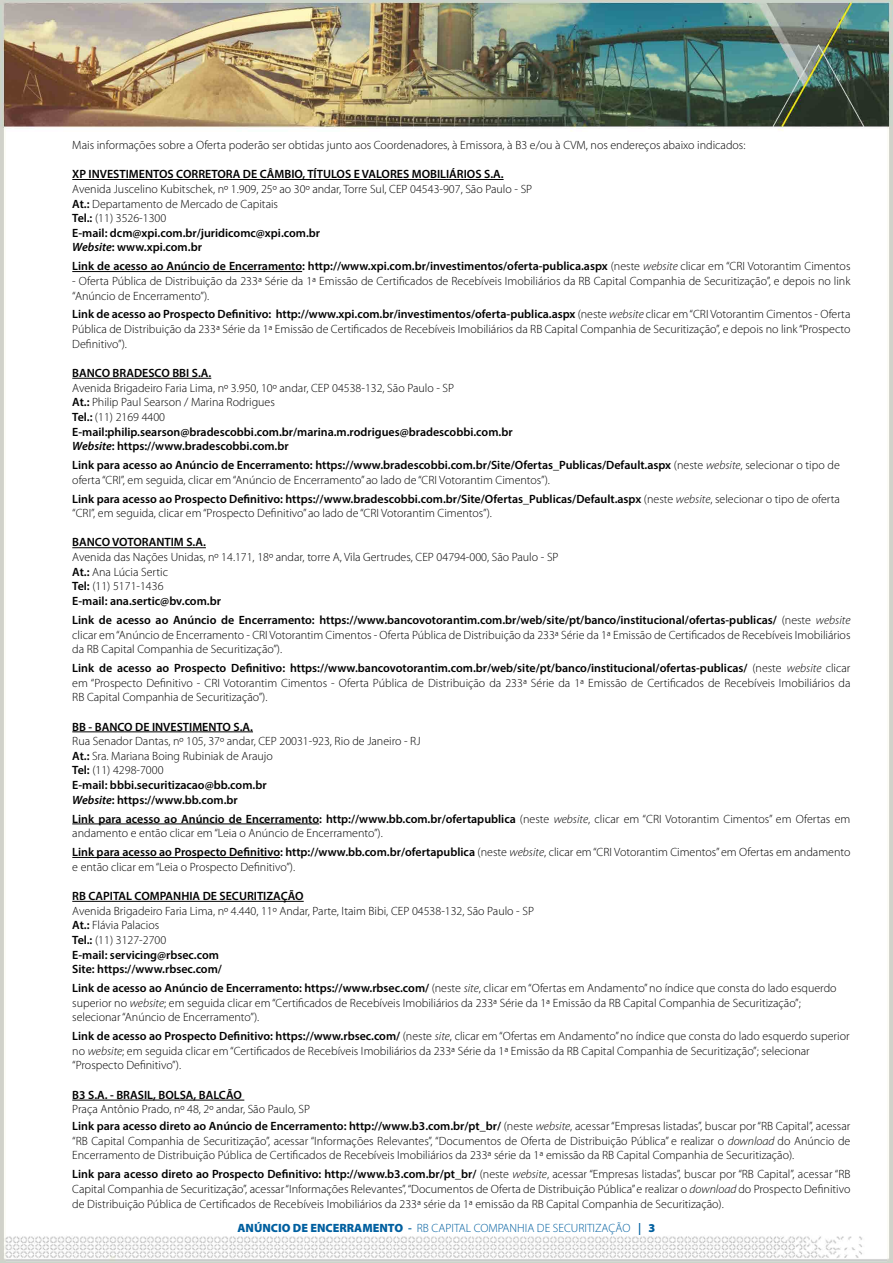
<style>
.page{position:relative;width:893px;height:1263px;background:#fff}
.page>*{position:absolute;margin:0;border:0;box-sizing:border-box;transform-origin:0 0}
.t1{font:300 12px/14.7px "Myriad Pro";color:#000}
.t2{font:600 12px/14.7px "Myriad Pro";color:#000}
.t3{font:600 12px "Myriad Pro";color:#000}
.t4{font:300 12px "Myriad Pro";color:#005f9f}
.s1{font-weight:600}
.s2{font-weight:600;font-style:italic}
.s3{font-weight:300}
.s4{font-weight:300;font-style:italic}
.s5{font-style:italic}
.s6{font-weight:900}
</style>
<div class="page">
<img style="left:0;top:0;width:893px;height:1263px">
<hr style="left:72px;top:179px;width:432px;height:1px;background:#000">
<hr style="left:72px;top:271px;width:230px;height:1px;background:#000">
<hr style="left:72px;top:378px;width:139px;height:1px;background:#000">
<hr style="left:72px;top:547px;width:134px;height:1px;background:#000">
<hr style="left:72px;top:731px;width:181px;height:1px;background:#000">
<hr style="left:72px;top:824px;width:247px;height:1px;background:#000">
<hr style="left:72px;top:857px;width:208px;height:1px;background:#000">
<hr style="left:72px;top:901px;width:232px;height:1px;background:#000">
<hr style="left:72px;top:1100px;width:172px;height:1px;background:#000">
<p class="t1" style="left:72px;top:138px;width:675px">Mais informações sobre a Oferta poderão ser obtidas junto aos Coordenadores, à Emissora, à B3 e/ou à CVM, nos endereços abaixo indicados:</p>
<p class="t2" style="left:72px;top:167px;width:433px">XP INVESTIMENTOS CORRETORA DE CÂMBIO, TÍTULOS E VALORES MOBILIÁRIOS S.A.</p>
<p class="t1" style="left:72px;top:182px;width:461px">Avenida Juscelino Kubitschek, nº 1.909, 25º ao 30º andar, Torre Sul, CEP 04543-907, São Paulo - SP <span class="s1">At.:</span> Departamento de Mercado de Capitais<br><span class="s1">Tel.:</span> (11) 3526-1300<br><span class="s1">E-mail: dcm@xpi.com.br/juridicomc@xpi.com.br<br></span><span class="s2">Website</span><span class="s1">: www.xpi.com.br</span></p>
<p class="t2" style="left:72px;top:259px;width:780px">Link de acesso ao Anúncio de Encerramento: http://www.xpi.com.br/investimentos/oferta-publica.aspx <span class="s3">(neste</span> <span class="s4">website</span> <span class="s3">clicar em “CRI Votorantim Cimentos</span></p>
<p class="t1" style="left:72px;top:274px;width:780px">- Oferta Pública de Distribuição da 233ª Série da 1ª Emissão de Certificados de Recebíveis Imobiliários da RB Capital Companhia de Securitização”, e depois no link “Anúncio de Encerramento”).</p>
<p class="t1" style="left:72px;top:307px;width:780px;text-align:justify"><span class="s1">Link de acesso ao Prospecto Definitivo: http://www.xpi.com.br/investimentos/oferta-publica.aspx</span> (neste <span class="s5">website</span> clicar em “CRI Votorantim Cimentos - Oferta Pública de Distribuição da 233ª Série da 1ª Emissão de Certificados de Recebíveis Imobiliários da RB Capital Companhia de Securitização”, e depois no link “Prospecto Definitivo”).</p>
<p class="t3" style="left:72px;top:365px;width:141px">BANCO BRADESCO BBI S.A.</p>
<p class="t2" style="left:72px;top:380px;width:442px"><span class="s3">Avenida Brigadeiro Faria Lima, nº 3.950, 10º andar, CEP 04538-132, São Paulo - SP<br></span>At.: <span class="s3">Philip Paul Searson / Marina Rodrigues<br></span>Tel.: <span class="s3">(11) 2169 4400<br></span>E-mail:philip.searson@bradescobbi.com.br/marina.m.rodrigues@bradescobbi.com.br <span class="s5">Website</span>: https://www.bradescobbi.com.br</p>
<p class="t1" style="left:72px;top:458px;width:769px"><span class="s1">Link para acesso ao Anúncio de Encerramento: https://www.bradescobbi.com.br/Site/Ofertas_Publicas/Default.aspx</span> (neste <span class="s5">website</span>, selecionar o tipo de oferta “CRI”, em seguida, clicar em “Anúncio de Encerramento” ao lado de “CRI Votorantim Cimentos”).</p>
<p class="t1" style="left:72px;top:491px;width:769px"><span class="s1">Link para acesso ao Prospecto Definitivo: https://www.bradescobbi.com.br/Site/Ofertas_Publicas/Default.aspx</span> (neste <span class="s5">website</span>, selecionar o tipo de oferta “CRI”, em seguida, clicar em “Prospecto Definitivo” ao lado de “CRI Votorantim Cimentos”).</p>
<p class="t3" style="left:72px;top:535px;width:135px">BANCO VOTORANTIM S.A.</p>
<p class="t1" style="left:72px;top:550px;width:488px">Avenida das Nações Unidas, nº 14.171, 18º andar, torre A, Vila Gertrudes, CEP 04794-000, São Paulo - SP <span class="s1">At.:</span> Ana Lúcia Sertic<br><span class="s1">Tel:</span> (11) 5171-1436<br><span class="s1">E-mail: ana.sertic@bv.com.br</span></p>
<p class="t1" style="left:72px;top:613px;width:780px;text-align:justify"><span class="s1">Link de acesso ao Anúncio de Encerramento: https://www.bancovotorantim.com.br/web/site/pt/banco/institucional/ofertas-publicas/</span> (neste <span class="s5">website </span>clicar em “Anúncio de Encerramento - CRI Votorantim Cimentos - Oferta Pública de Distribuição da 233ª Série da 1ª Emissão de Certificados de Recebíveis Imobiliários da RB Capital Companhia de Securitização”).</p>
<p class="t1" style="left:72px;top:661px;width:780px;text-align:justify"><span class="s1">Link de acesso ao Prospecto Definitivo: https://www.bancovotorantim.com.br/web/site/pt/banco/institucional/ofertas-publicas/</span> (neste <span class="s5">website</span> clicar em “Prospecto Definitivo - CRI Votorantim Cimentos - Oferta Pública de Distribuição da 233ª Série da 1ª Emissão de Certificados de Recebíveis Imobiliários da RB Capital Companhia de Securitização”).</p>
<p class="t3" style="left:72px;top:719px;width:182px">BB - BANCO DE INVESTIMENTO S.A.</p>
<p class="t1" style="left:72px;top:734px;width:350px">Rua Senador Dantas, nº 105, 37º andar, CEP 20031-923, Rio de Janeiro - RJ <span class="s1">At.:</span> Sra. Mariana Boing Rubiniak de Araujo<br><span class="s1">Tel:</span> (11) 4298-7000<br><span class="s1">E-mail: bbbi.securitizacao@bb.com.br<br></span><span class="s2">Website</span><span class="s1">: https://www.bb.com.br</span></p>
<p class="t1" style="left:72px;top:811px;width:780px"><span class="s1">Link para acesso ao Anúncio de Encerramento: http://www.bb.com.br/ofertapublica</span> (neste <span class="s5">website</span>, clicar em “CRI Votorantim Cimentos” em Ofertas em andamento e então clicar em “Leia o Anúncio de Encerramento”).</p>
<p class="t1" style="left:72px;top:845px;width:780px"><span class="s1">Link para acesso ao Prospecto Definitivo: http://www.bb.com.br/ofertapublica</span> (neste <span class="s5">website</span>, clicar em “CRI Votorantim Cimentos” em Ofertas em andamento e então clicar em “Leia o Prospecto Definitivo”).</p>
<p class="t3" style="left:72px;top:888px;width:233px">RB CAPITAL COMPANHIA DE SECURITIZAÇÃO</p>
<p class="t1" style="left:72px;top:903px;width:463px">Avenida Brigadeiro Faria Lima, nº 4.440, 11º Andar, Parte, Itaim Bibi, CEP 04538-132, São Paulo - SP <span class="s1">At.:</span> Flávia Palacios<br><span class="s1">Tel.:</span> (11) 3127-2700<br><span class="s1">E-mail: servicing@rbsec.com<br>Site: https://www.rbsec.com/</span></p>
<p class="t1" style="left:72px;top:981px;width:766px"><span class="s1">Link de acesso ao Anúncio de Encerramento: https://www.rbsec.com/</span> (neste <span class="s5">site</span>, clicar em “Ofertas em Andamento” no índice que consta do lado esquerdo superior no <span class="s5">website</span>; em seguida clicar em “Certificados de Recebíveis Imobiliários da 233ª Série da 1ª Emissão da RB Capital Companhia de Securitização”; selecionar “Anúncio de Encerramento”).</p>
<p class="t1" style="left:72px;top:1029px;width:779px"><span class="s1">Link de acesso ao Prospecto Definitivo: https://www.rbsec.com/</span> (neste <span class="s5">site</span>, clicar em “Ofertas em Andamento” no índice que consta do lado esquerdo superior no <span class="s5">website</span>; em seguida clicar em “Certificados de Recebíveis Imobiliários da 233ª Série da 1ª Emissão da RB Capital Companhia de Securitização”; selecionar “Prospecto Definitivo”).</p>
<p class="t3" style="left:72px;top:1087px;width:171px">B3 S.A. - BRASIL, BOLSA, BALCÃO</p>
<p class="t1" style="left:72px;top:1101px;width:780px;line-height:16.8px">Praça Antônio Prado, nº 48, 2º andar, São Paulo, SP<br><span class="s1">Link para acesso direto ao Anúncio de Encerramento: http://www.b3.com.br/pt_br/</span> (neste <span class="s5">website</span>, acessar “Empresas listadas”, buscar por “RB Capital”, acessar</p>
<p class="t1" style="left:72px;top:1133px;width:780px">“RB Capital Companhia de Securitização”, acessar “Informações Relevantes”, “Documentos de Oferta de Distribuição Pública” e realizar o <span class="s5">download</span> do Anúncio de<br>Encerramento de Distribuição Pública de Certificados de Recebíveis Imobiliários da 233ª série da 1ª emissão da RB Capital Companhia de Securitização).</p>
<p class="t1" style="left:72px;top:1167px;width:780px;text-align:justify"><span class="s1">Link para acesso direto ao Prospecto Definitivo: http://www.b3.com.br/pt_br/</span> (neste <span class="s5">website</span>, acessar “Empresas listadas”, buscar por “RB Capital”, acessar “RB Capital Companhia de Securitização”, acessar “Informações Relevantes”, “Documentos de Oferta de Distribuição Pública” e realizar o <span class="s5">download</span> do Prospecto Definitivo de Distribuição Pública de Certificados de Recebíveis Imobiliários da 233ª série da 1ª emissão da RB Capital Companhia de Securitização).</p>
<p class="t4" style="left:237px;top:1222px;width:419px"><span class="s6">ANÚNCIO DE ENCERRAMENTO</span> <span class="s1">-</span> RB CAPITAL COMPANHIA DE SECURITIZAÇÃO <span class="s1">|</span> <span class="s6">3</span></p>
</div>
